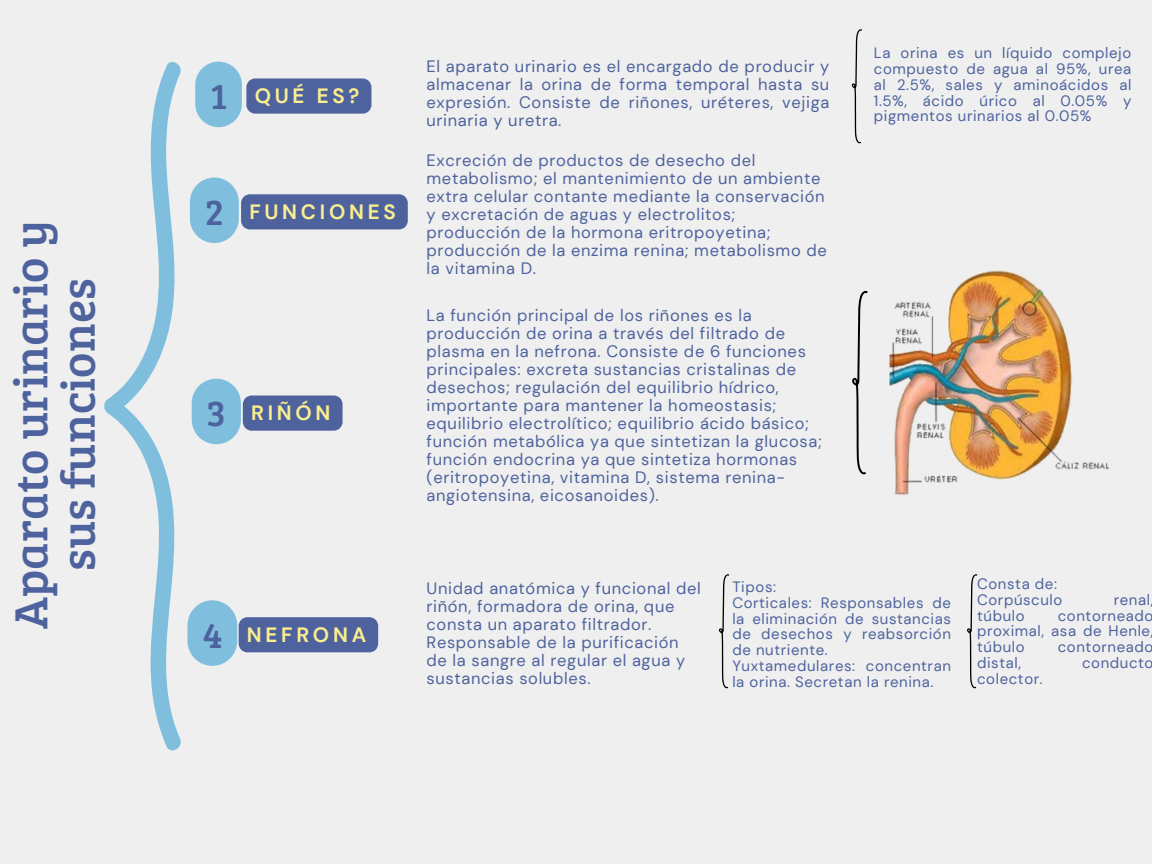
<style>
.page{position:relative;width:1152px;height:864px;background:#efefef}
.page>*{position:absolute;margin:0;border:0;box-sizing:border-box;transform-origin:0 0}
.t1{font:48px/47.2px "Bree Serif";color:#4e639e;text-align:center}
.t2{font:37.2px "Bree Serif";color:#4e639e}
.t3{font:700 20.7px "DM Sans";letter-spacing:.18em;color:#fbee8f}
.t4{font:16.5px/18px "DM Sans";letter-spacing:.04em;color:#4e639e}
.t5{font:15px/15.8px "DM Sans";letter-spacing:.04em;color:#4e639e;text-align:justify}
</style>
<div class="page">
<svg style="left:104px;top:62px;width:77px;height:689px"></svg>
<svg style="left:851px;top:29px;width:11px;height:114px"></svg>
<svg style="left:719px;top:574px;width:11px;height:114px"></svg>
<svg style="left:967px;top:574px;width:11px;height:114px"></svg>
<svg style="left:852px;top:290px;width:16px;height:185px"></svg>
<img style="left:890px;top:270px;width:220px;height:225px">
<div style="left:195px;top:62px;width:47px;height:65px;background:#7fbfdd;border-radius:23px"></div>
<svg style="left:246px;top:78px;width:125px;height:36px;background:#5468a1"></svg>
<div style="left:190px;top:178px;width:49px;height:65px;background:#7fbfdd;border-radius:24px"></div>
<div style="left:241px;top:194px;width:167px;height:35px;background:#4e639e"></div>
<div style="left:192px;top:379px;width:49px;height:65px;background:#7fbfdd;border-radius:25px"></div>
<div style="left:243px;top:396px;width:100px;height:35px;background:#4e639e"></div>
<div style="left:187px;top:600px;width:50px;height:66px;background:#7fbfdd;border-radius:25px"></div>
<div style="left:239px;top:617px;width:139px;height:35px;background:#4e639e"></div>
<p class="t1" style="left:5px;top:629px;width:410px;rotate:-90deg">Aparato urinario y sus funciones</p>
<h2 class="t2" style="left:210px;top:69px;width:18px">1</h2>
<p class="t3" style="left:255px;top:82px;width:106px">QUÉ ES?</p>
<p class="t2" style="left:205px;top:185px;width:21px">2</p>
<h2 class="t3" style="left:249px;top:198px;width:148px">FUNCIONES</h2>
<p class="t2" style="left:207px;top:386px;width:21px">3</p>
<p class="t3" style="left:251px;top:399px;width:81px">RIÑÓN</p>
<p class="t2" style="left:202px;top:608px;width:21px">4</p>
<p class="t3" style="left:247px;top:621px;width:121px">NEFRONA</p>
<p class="t4" style="left:427px;top:58px;width:404px;text-align:justify">El aparato urinario es el encargado de producir y almacenar la orina de forma temporal hasta su expresión. Consiste de riñones, uréteres, vejiga urinaria y uretra.</p>
<p class="t4" style="left:427px;top:151px;width:402px">Excreción de productos de desecho del metabolismo; el mantenimiento de un ambiente extra celular contante mediante la conservación y excretación de aguas y electrolitos; producción de la hormona eritropoyetina; producción de la enzima renina; metabolismo de la vitamina D.</p>
<h2 class="t4" style="left:427px;top:306px;width:397px">La función principal de los riñones es la producción de orina a través del filtrado de plasma en la nefrona. Consiste de 6 funciones principales: excreta sustancias cristalinas de desechos; regulación del equilibrio hídrico, importante para mantener la homeostasis; equilibrio electrolítico; equilibrio ácido básico; función metabólica ya que sintetizan la glucosa; función endocrina ya que sintetiza hormonas (eritropoyetina, vitamina D, sistema renina&shy;angiotensina, eicosanoides).</h2>
<p class="t5" style="left:874px;top:45px;width:259px">La orina es un líquido complejo compuesto de agua al 95%, urea al 2.5%, sales y aminoácidos al 1.5%, ácido úrico al 0.05% y pigmentos urinarios al 0.05%</p>
<p class="t4" style="left:427px;top:579px;width:276px">Unidad anatómica y funcional del riñón, formadora de orina, que consta un aparato filtrador.</p>
<p class="t4" style="left:427px;top:633px;width:260px">Responsable de la purificación de la sangre al regular el agua y sustancias solubles.</p>
<h2 class="t5" style="left:732px;top:579px;width:45px">Tipos:</h2>
<p class="t5" style="left:732px;top:595px;width:220px">Corticales: Responsables de la eliminación de sustancias de desechos y reabsorción de nutriente.</p>
<p class="t5" style="left:732px;top:658px;width:220px">Yuxtamedulares: concentran la orina. Secretan la renina.</p>
<p class="t5" style="left:977px;top:576px;width:81px">Consta de:</p>
<p class="t5" style="left:977px;top:592px;width:87px">Corpúsculo</p>
<p class="t5" style="left:1114px;top:592px;width:41px">renal,</p>
<p class="t5" style="left:977px;top:608px;width:49px">túbulo</p>
<p class="t5" style="left:977px;top:608px;width:178px;text-indent:81px">contorneado proximal, asa de Henle, túbulo</p>
<p class="t5" style="left:1058px;top:639px;width:97px">contorneado</p>
<p class="t5" style="left:977px;top:655px;width:46px">distal,</p>
<p class="t5" style="left:1082px;top:655px;width:73px">conducto</p>
<p class="t5" style="left:977px;top:671px;width:67px">colector.</p>
</div>
